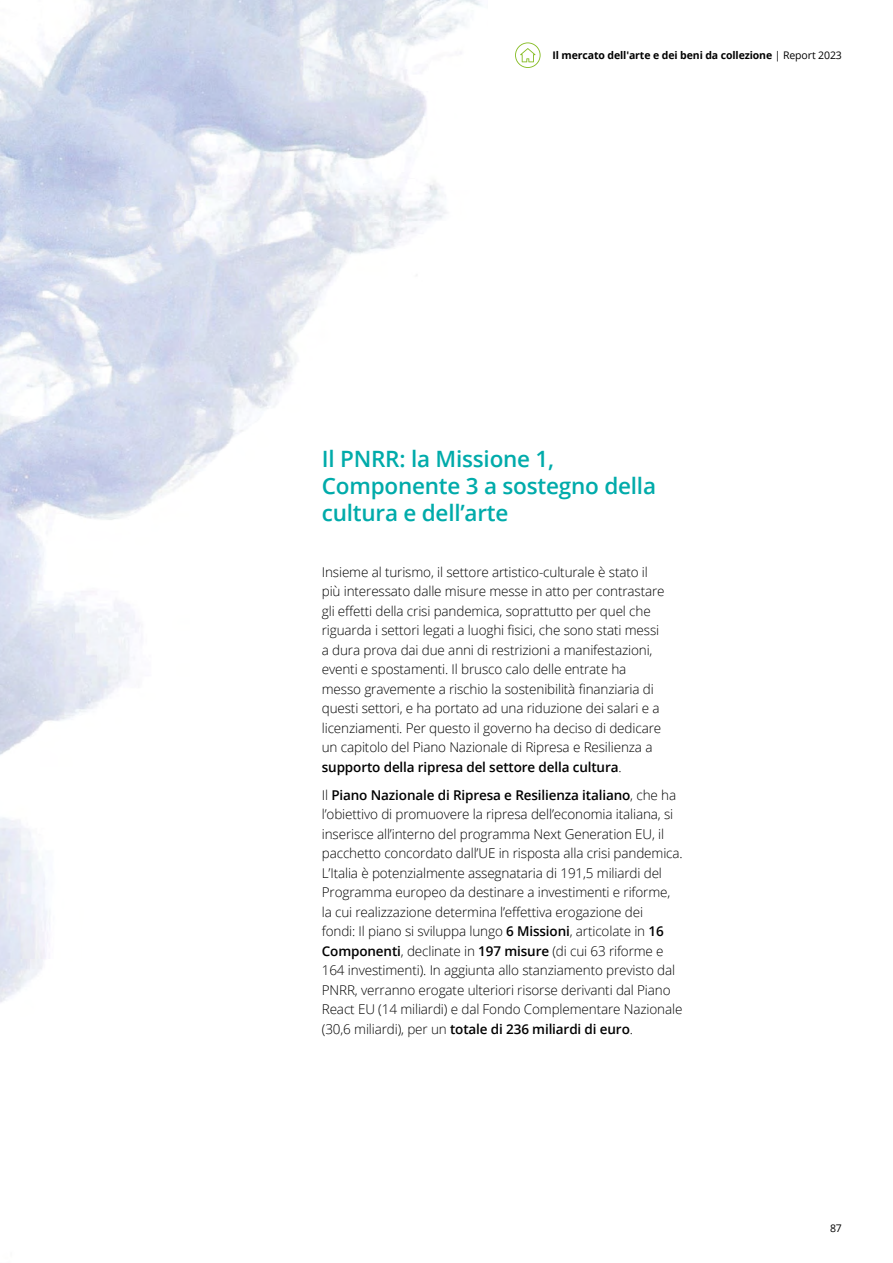
<style>
.page{position:relative;width:893px;height:1263px;background:#fff}
.page>*{position:absolute;margin:0;border:0;box-sizing:border-box;transform-origin:0 0}
.t1{font:600 22.5px/27px "Open Sans";letter-spacing:-.01em;color:#00abaa}
.t2{font:300 13.5px/19.5px "Open Sans";letter-spacing:-.01em;color:#000}
.t3{font:700 10.5px "Open Sans";letter-spacing:-.01em;color:#000}
.t4{font:10.5px "Open Sans";color:#000}
.s1{font-weight:400}
.s2{font-weight:600}
</style>
<div class="page">
<svg style="left:515px;top:42px;width:26px;height:26px"></svg>
<img style="left:0;top:0;width:482px;height:1003px">
<p class="t3" style="left:552px;top:48px;width:291px">Il mercato dell'arte e dei beni da collezione <span class="s1">| Report 2023</span></p>
<h1 class="t1" style="left:322px;top:445px;width:336px">Il PNRR: la Missione 1,<br>Componente 3 a sostegno della cultura e dell’arte</h1>
<p class="t2" style="left:322px;top:562px;width:344px">Insieme al turismo, il settore artistico-culturale è stato il più interessato dalle misure messe in atto per contrastare gli effetti della crisi pandemica, soprattutto per quel che riguarda i settori legati a luoghi fisici, che sono stati messi a dura prova dai due anni di restrizioni a manifestazioni, eventi e spostamenti. Il brusco calo delle entrate ha messo gravemente a rischio la sostenibilità finanziaria di questi settori, e ha portato ad una riduzione dei salari e a licenziamenti. Per questo il governo ha deciso di dedicare un capitolo del Piano Nazionale di Ripresa e Resilienza a <span class="s2">supporto della ripresa del settore della cultura</span>.</p>
<p class="t2" style="left:322px;top:785px;width:362px">Il <span class="s2">Piano Nazionale di Ripresa e Resilienza italiano</span>, che ha l’obiettivo di promuovere la ripresa dell’economia italiana, si inserisce all’interno del programma Next Generation EU, il pacchetto concordato dall’UE in risposta alla crisi pandemica.<br>L’Italia è potenzialmente assegnataria di 191,5 miliardi del Programma europeo da destinare a investimenti e riforme, la cui realizzazione determina l’effettiva erogazione dei<br>fondi: Il piano si sviluppa lungo <span class="s2">6 Missioni</span>, articolate in <span class="s2">16<br>Componenti</span>, declinate in <span class="s2">197 misure</span> (di cui 63 riforme e 164 investimenti). In aggiunta allo stanziamento previsto dal PNRR, verranno erogate ulteriori risorse derivanti dal Piano React EU (14 miliardi) e dal Fondo Complementare Nazionale (30,6 miliardi), per un <span class="s2">totale di 236 miliardi di euro</span>.</p>
<p class="t4" style="left:830px;top:1221px;width:13px">87</p>
</div>
